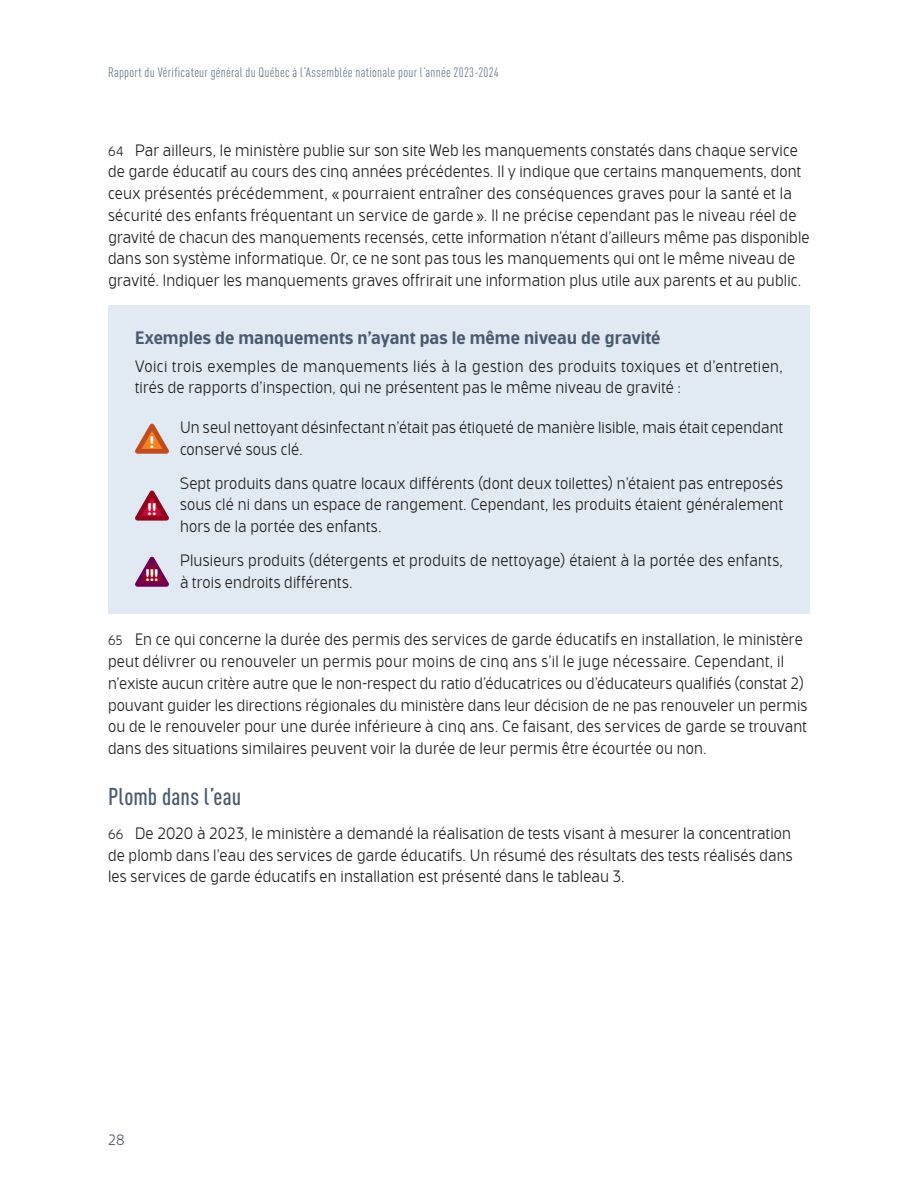
<style>
.page{position:relative;width:918px;height:1188px;background:#fff}
.page>*{position:absolute;margin:0;border:0;box-sizing:border-box;transform-origin:0 0}
.t1{font:500 condensed 24px "DIN Offc";letter-spacing:.005em;color:#4a5b6f}
.t2{font:500 18px "Bosphorus 50 Normal 54";color:#4a5b6f}
.t3{font:700 16.8px "Bosphorus 40 Condensed 45";color:#fff}
.t4{font:300 16.5px/21.8px "Bosphorus 50 Normal 52";letter-spacing:.01em;color:#231f20}
.t5{font:300 15px "Bosphorus 50 Normal 52";color:#4a5b6f}
.t6{font:condensed 13.5px "DIN Offc";letter-spacing:.02em;color:#6d7c8f}
.s1{font-size:13.5px}
</style>
<div class="page">
<div style="left:108px;top:305px;width:702px;height:55px;background:#e1eaf2"></div>
<div style="left:108px;top:347px;width:702px;height:62px;background:#e1eaf2"></div>
<div style="left:108px;top:409px;width:702px;height:62px;background:#e1eaf2"></div>
<div style="left:108px;top:464px;width:702px;height:84px;background:#e1eaf2"></div>
<div style="left:108px;top:541px;width:702px;height:73px;background:#e1eaf2"></div>
<svg style="left:135px;top:424px;width:34px;height:30px"></svg>
<svg style="left:135px;top:490px;width:34px;height:31px"></svg>
<svg style="left:135px;top:557px;width:34px;height:30px"></svg>
<p class="t6" style="left:108px;top:65px;width:392px">Rapport du Vérificateur général du Québec à l’Assemblée nationale pour l’année 2023-2024</p>
<p class="t4" style="left:108px;top:139px;width:703px"><span class="s1">64</span> Par ailleurs, le ministère publie sur son site Web les manquements constatés dans chaque service de garde éducatif au cours des cinq années précédentes. Il y indique que certains manquements, dont ceux présentés précédemment, « pourraient entraîner des conséquences graves pour la santé et la sécurité des enfants fréquentant un service de garde ». Il ne précise cependant pas le niveau réel de gravité de chacun des manquements recensés, cette information n’étant d’ailleurs même pas disponible dans son système informatique. Or, ce ne sont pas tous les manquements qui ont le même niveau de gravité. Indiquer les manquements graves offrirait une information plus utile aux parents et au public.</p>
<p class="t2" style="left:135px;top:327px;width:527px">Exemples de manquements n’ayant pas le même niveau de gravité</p>
<p class="t4" style="left:135px;top:355px;width:650px">Voici trois exemples de manquements liés à la gestion des produits toxiques et d’entretien, tirés de rapports d’inspection, qui ne présentent pas le même niveau de gravité :</p>
<p class="t4" style="left:180px;top:417px;width:605px">Un seul nettoyant désinfectant n’était pas étiqueté de manière lisible, mais était cependant conservé sous clé.</p>
<p class="t4" style="left:180px;top:472px;width:604px;text-align:justify">Sept produits dans quatre locaux différents (dont deux toilettes) n’étaient pas entreposés sous clé ni dans un espace de rangement. Cependant, les produits étaient généralement hors de la portée des enfants.</p>
<p class="t4" style="left:180px;top:550px;width:605px">Plusieurs produits (détergents et produits de nettoyage) étaient à la portée des enfants, à trois endroits différents.</p>
<p class="t3" style="left:150px;top:432px;width:6px">!</p>
<p class="t3" style="left:148px;top:499px;width:10px">!!</p>
<p class="t3" style="left:145px;top:565px;width:15px">!!!</p>
<p class="t4" style="left:108px;top:629px;width:701px"><span class="s1">65</span> En ce qui concerne la durée des permis des services de garde éducatifs en installation, le ministère peut délivrer ou renouveler un permis pour moins de cinq ans s’il le juge nécessaire. Cependant, il n’existe aucun critère autre que le non-respect du ratio d’éducatrices ou d’éducateurs qualifiés (constat 2) pouvant guider les directions régionales du ministère dans leur décision de ne pas renouveler un permis ou de le renouveler pour une durée inférieure à cinq ans. Ce faisant, des services de garde se trouvant dans des situations similaires peuvent voir la durée de leur permis être écourtée ou non.</p>
<h1 class="t1" style="left:108px;top:782px;width:135px">Plomb dans l’eau</h1>
<p class="t4" style="left:108px;top:823px;width:686px;text-align:justify"><span class="s1">66</span> De 2020 à 2023, le ministère a demandé la réalisation de tests visant à mesurer la concentration de plomb dans l’eau des services de garde éducatifs. Un résumé des résultats des tests réalisés dans les services de garde éducatifs en installation est présenté dans le tableau 3.</p>
<p class="t5" style="left:108px;top:1131px;width:18px">28</p>
</div>
